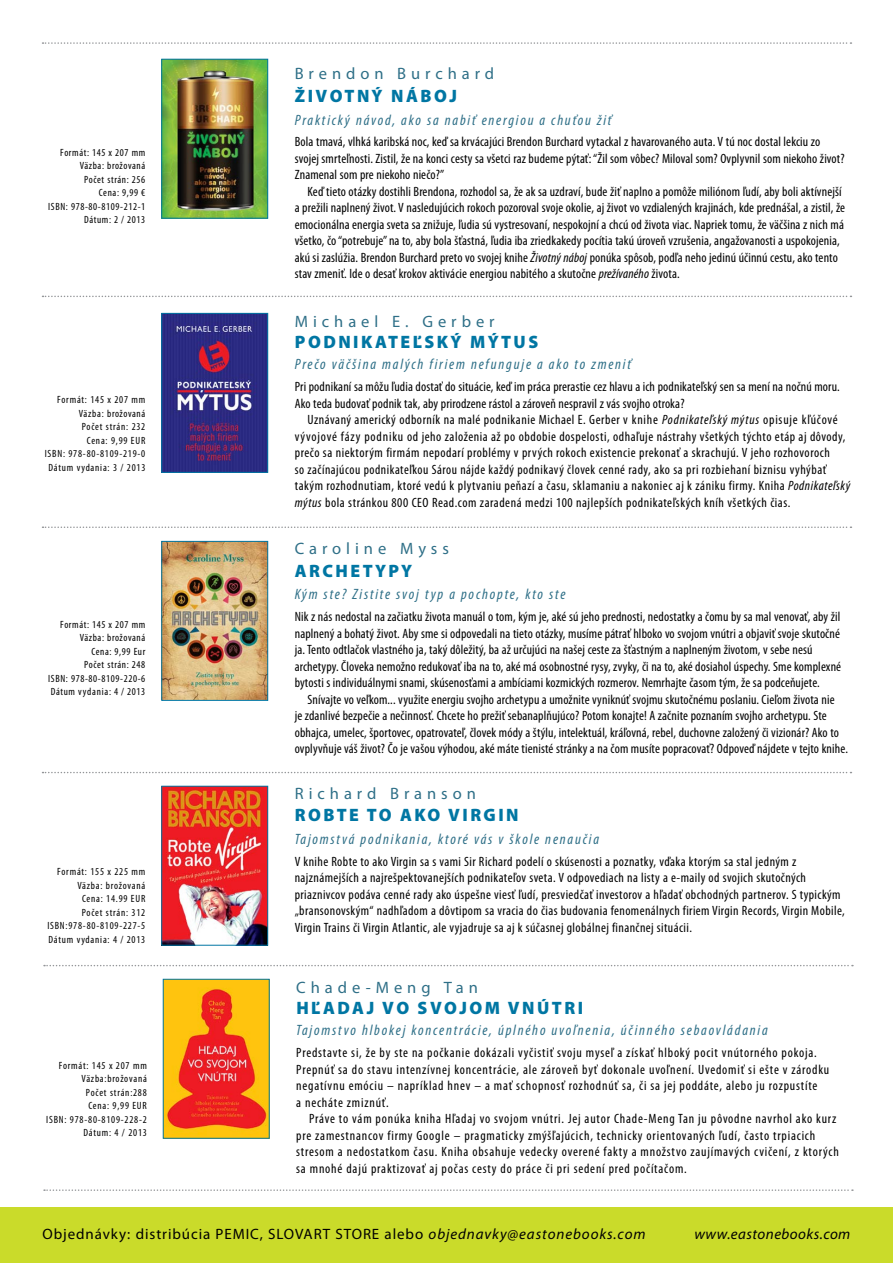
<style>
.page{position:relative;width:893px;height:1263px;background:#fff}
.page>*{position:absolute;margin:0;border:0;box-sizing:border-box;transform-origin:0 0}
.t1{font:900 18px "Myriad Pro";letter-spacing:.14em;color:#0076a3}
.t2{font:16.5px "Myriad Pro";letter-spacing:.3em;color:#2e6f87}
.t3{font:italic condensed 15px "Myriad Pro";letter-spacing:.12em;color:#2e6f87}
.t4{font:15px "Myriad Pro";letter-spacing:.06em;color:#000}
.t5{font:italic 15px "Myriad Pro";letter-spacing:.03em;color:#000}
.t6{font:condensed 13.5px/16.5px "Myriad Pro";letter-spacing:.01em;color:#000}
.t7{font:condensed 13.5px/16.5px "Myriad Pro";letter-spacing:.06em;color:#000}
.t8{font:condensed 13.5px/16.5px "Myriad Pro";letter-spacing:.04em;color:#000}
.t9{font:condensed 13.5px/16.5px "Myriad Pro";letter-spacing:.03em;color:#000}
.t10{font:condensed 10.5px/13.5px "Myriad Pro";letter-spacing:.07em;color:#000;text-align:right}
.s1{font-style:italic}
</style>
<div class="page">
<div style="left:0;top:1207px;width:893px;height:56px;background:#cadb2a"></div>
<img style="left:163px;top:543px;width:103px;height:156px">
<div style="left:161px;top:541px;width:107px;height:160px;border:1px solid #0076a3"></div>
<img style="left:163px;top:788px;width:103px;height:155px">
<div style="left:161px;top:786px;width:107px;height:159px;border:1px solid #0076a3"></div>
<svg style="left:43px;top:772px;width:808px;height:1px"></svg>
<img style="left:163px;top:315px;width:103px;height:156px">
<div style="left:161px;top:313px;width:107px;height:160px;border:1px solid #0076a3"></div>
<img style="left:163px;top:61px;width:103px;height:155px">
<div style="left:161px;top:59px;width:107px;height:159px;border:1px solid #0076a3"></div>
<svg style="left:43px;top:42px;width:808px;height:2px"></svg>
<svg style="left:43px;top:296px;width:808px;height:1px"></svg>
<svg style="left:43px;top:526px;width:808px;height:2px"></svg>
<svg style="left:44px;top:965px;width:809px;height:1px"></svg>
<svg style="left:44px;top:1189px;width:809px;height:2px"></svg>
<img style="left:165px;top:981px;width:103px;height:155px">
<p class="t2" style="left:295px;top:63px;width:201px">Brendon Burchard</p>
<h1 class="t1" style="left:295px;top:86px;width:163px">ŽIVOTNÝ NÁBOJ</h1>
<p class="t3" style="left:295px;top:111px;width:318px">Praktický návod, ako sa nabiť energiou a chuťou žiť</p>
<p class="t10" style="left:48px;top:146px;width:99px">Formát: 145 x 207 mm<br>Väzba: brožovaná<br>Počet strán: 256<br>Cena: 9,99 €<br>ISBN: 978-80-8109-212-1<br>Dátum: 2 / 2013</p>
<p class="t6" style="left:295px;top:134px;width:551px">Bola tmavá, vlhká karibská noc, keď sa krvácajúci Brendon Burchard vytackal z havarovaného auta. V tú noc dostal lekciu zo svojej smrteľnosti. Zistil, že na konci cesty sa všetci raz budeme pýtať: “Žil som vôbec? Miloval som? Ovplyvnil som niekoho život?<br>Znamenal som pre niekoho niečo?”</p>
<p class="t6" style="left:295px;top:183px;width:552px;text-indent:13px">Keď tieto otázky dostihli Brendona, rozhodol sa, že ak sa uzdraví, bude žiť naplno a pomôže miliónom ľudí, aby boli aktívnejší a prežili naplnený život. V nasledujúcich rokoch pozoroval svoje okolie, aj život vo vzdialených krajinách, kde prednášal, a zistil, že emocionálna energia sveta sa znižuje, ľudia sú vystresovaní, nespokojní a chcú od života viac. Napriek tomu, že väčšina z nich má všetko, čo “potrebuje” na to, aby bola šťastná, ľudia iba zriedkakedy pocítia takú úroveň vzrušenia, angažovanosti a uspokojenia, akú si zaslúžia. Brendon Burchard preto vo svojej knihe <span class="s1">Životný náboj</span> ponúka spôsob, podľa neho jedinú účinnú cestu, ako tento stav zmeniť. Ide o desať krokov aktivácie energiou nabitého a skutočne <span class="s1">prežívaného</span> života.</p>
<p class="t2" style="left:295px;top:311px;width:201px">Michael E. Gerber</p>
<p class="t10" style="left:45px;top:393px;width:102px">Formát: 145 x 207 mm<br>Väzba: brožovaná<br>Počet strán: 232<br>Cena: 9,99 EUR<br>ISBN: 978-80-8109-219-0<br>Dátum vydania: 3 / 2013</p>
<p class="t10" style="left:48px;top:617px;width:99px">Formát: 145 x 207 mm<br>Väzba: brožovaná<br>Cena: 9,99 Eur<br>Počet strán: 248<br>ISBN: 978-80-8109-220-6<br>Dátum vydania: 4 / 2013</p>
<p class="t10" style="left:47px;top:865px;width:99px">Formát: 155 x 225 mm<br>Väzba: brožovaná<br>Cena: 14.99 EUR<br>Počet strán: 312<br>ISBN:978-80-8109-227-5<br>Dátum vydania: 4 / 2013</p>
<p class="t10" style="left:46px;top:1058px;width:102px">Formát: 145 x 207 mm<br>Väzba:brožovaná<br>Počet strán:288<br>Cena: 9,99 EUR<br>ISBN: 978-80-8109-228-2<br>Dátum: 4 / 2013</p>
<h1 class="t1" style="left:295px;top:332px;width:245px">PODNIKATEĽSKÝ MÝTUS</h1>
<p class="t3" style="left:295px;top:355px;width:338px">Prečo väčšina malých firiem nefunguje a ako to zmeniť</p>
<p class="t6" style="left:295px;top:378px;width:546px">Pri podnikaní sa môžu ľudia dostať do situácie, keď im práca prerastie cez hlavu a ich podnikateľský sen sa mení na nočnú moru.<br>Ako teda budovať podnik tak, aby prirodzene rástol a zároveň nespravil z vás svojho otroka?</p>
<p class="t8" style="left:295px;top:411px;width:557px;text-indent:13px">Uznávaný americký odborník na malé podnikanie Michael E. Gerber v knihe <span class="s1">Podnikateľský mýtus</span> opisuje kľúčové vývojové fázy podniku od jeho založenia až po obdobie dospelosti, odhaľuje nástrahy všetkých týchto etáp aj dôvody, prečo sa niektorým firmám nepodarí problémy v prvých rokoch existencie prekonať a skrachujú. V jeho rozhovoroch<br>so začínajúcou podnikateľkou Sárou nájde každý podnikavý človek cenné rady, ako sa pri rozbiehaní biznisu vyhýbať takým rozhodnutiam, ktoré vedú k plytvaniu peňazí a času, sklamaniu a nakoniec aj k zániku firmy. Kniha <span class="s1">Podnikateľský mýtus</span> bola stránkou 800 CEO Read.com zaradená medzi 100 najlepších podnikateľských kníh všetkých čias.</p>
<p class="t2" style="left:295px;top:538px;width:156px">Caroline Myss</p>
<h1 class="t1" style="left:295px;top:560px;width:119px">ARCHETYPY</h1>
<p class="t3" style="left:295px;top:585px;width:272px">Kým ste? Zistite svoj typ a pochopte, kto ste</p>
<p class="t6" style="left:295px;top:608px;width:548px">Nik z nás nedostal na začiatku života manuál o tom, kým je, aké sú jeho prednosti, nedostatky a čomu by sa mal venovať, aby žil naplnený a bohatý život. Aby sme si odpovedali na tieto otázky, musíme pátrať hlboko vo svojom vnútri a objaviť svoje skutočné ja. Tento odtlačok vlastného ja, taký dôležitý, ba až určujúci na našej ceste za šťastným a naplneným životom, v sebe nesú archetypy. Človeka nemožno redukovať iba na to, aké má osobnostné rysy, zvyky, či na to, aké dosiahol úspechy. Sme komplexné bytosti s individuálnymi snami, skúsenosťami a ambíciami kozmických rozmerov. Nemrhajte časom tým, že sa podceňujete.</p>
<p class="t6" style="left:295px;top:691px;width:555px;text-indent:13px">Snívajte vo veľkom... využite energiu svojho archetypu a umožnite vyniknúť svojmu skutočnému poslaniu. Cieľom života nie<br>je zdanlivé bezpečie a nečinnosť. Chcete ho prežiť sebanaplňujúco? Potom konajte! A začnite poznaním svojho archetypu. Ste obhajca, umelec, športovec, opatrovateľ, človek módy a štýlu, intelektuál, kráľovná, rebel, duchovne založený či vizionár? Ako to ovplyvňuje váš život? Čo je vašou výhodou, aké máte tienisté stránky a na čom musíte popracovať? Odpoveď nájdete v tejto knihe.</p>
<p class="t2" style="left:295px;top:783px;width:183px">Richard Branson</p>
<h1 class="t1" style="left:295px;top:805px;width:225px">ROBTE TO AKO VIRGIN</h1>
<p class="t3" style="left:295px;top:830px;width:306px">Tajomstvá podnikania, ktoré vás v škole nenaučia</p>
<p class="t9" style="left:295px;top:853px;width:552px">V knihe Robte to ako Virgin sa s vami Sir Richard podelí o skúsenosti a poznatky, vďaka ktorým sa stal jedným z najznámejších a najrešpektovanejších podnikateľov sveta. V odpovediach na listy a e‑maily od svojich skutočných priaznivcov podáva cenné rady ako úspešne viesť ľudí, presviedčať investorov a hľadať obchodných partnerov. S typickým „bransonovským“ nadhľadom a dôvtipom sa vracia do čias budovania fenomenálnych firiem Virgin Records, Virgin Mobile, Virgin Trains či Virgin Atlantic, ale vyjadruje sa aj k súčasnej globálnej finančnej situácii.</p>
<p class="t2" style="left:296px;top:977px;width:183px">Chade-Meng Tan</p>
<h1 class="t1" style="left:296px;top:998px;width:288px">HĽADAJ VO SVOJOM VNÚTRI</h1>
<p class="t3" style="left:296px;top:1021px;width:473px">Tajomstvo hlbokej koncentrácie, úplného uvoľnenia, účinného sebaovládania</p>
<p class="t7" style="left:296px;top:1044px;width:534px">Predstavte si, že by ste na počkanie dokázali vyčistiť svoju myseľ a získať hlboký pocit vnútorného pokoja.<br>Prepnúť sa do stavu intenzívnej koncentrácie, ale zároveň byť dokonale uvoľnení. Uvedomiť si ešte v zárodku negatívnu emóciu – napríklad hnev – a mať schopnosť rozhodnúť sa, či sa jej poddáte, alebo ju rozpustíte<br>a necháte zmiznúť.</p>
<p class="t7" style="left:296px;top:1110px;width:544px;text-indent:13px">Práve to vám ponúka kniha Hľadaj vo svojom vnútri. Jej autor Chade‑Meng Tan ju pôvodne navrhol ako kurz pre zamestnancov firmy Google – pragmaticky zmýšľajúcich, technicky orientovaných ľudí, často trpiacich stresom a nedostatkom času. Kniha obsahuje vedecky overené fakty a množstvo zaujímavých cvičení, z ktorých sa mnohé dajú praktizovať aj počas cesty do práce či pri sedení pred počítačom.</p>
<p class="t4" style="left:43px;top:1225px;width:604px">Objednávky: distribúcia PEMIC, SLOVART STORE alebo <span class="s1">objednavky@eastonebooks.com</span></p>
<p class="t5" style="left:694px;top:1225px;width:158px">www.eastonebooks.com</p>
</div>
